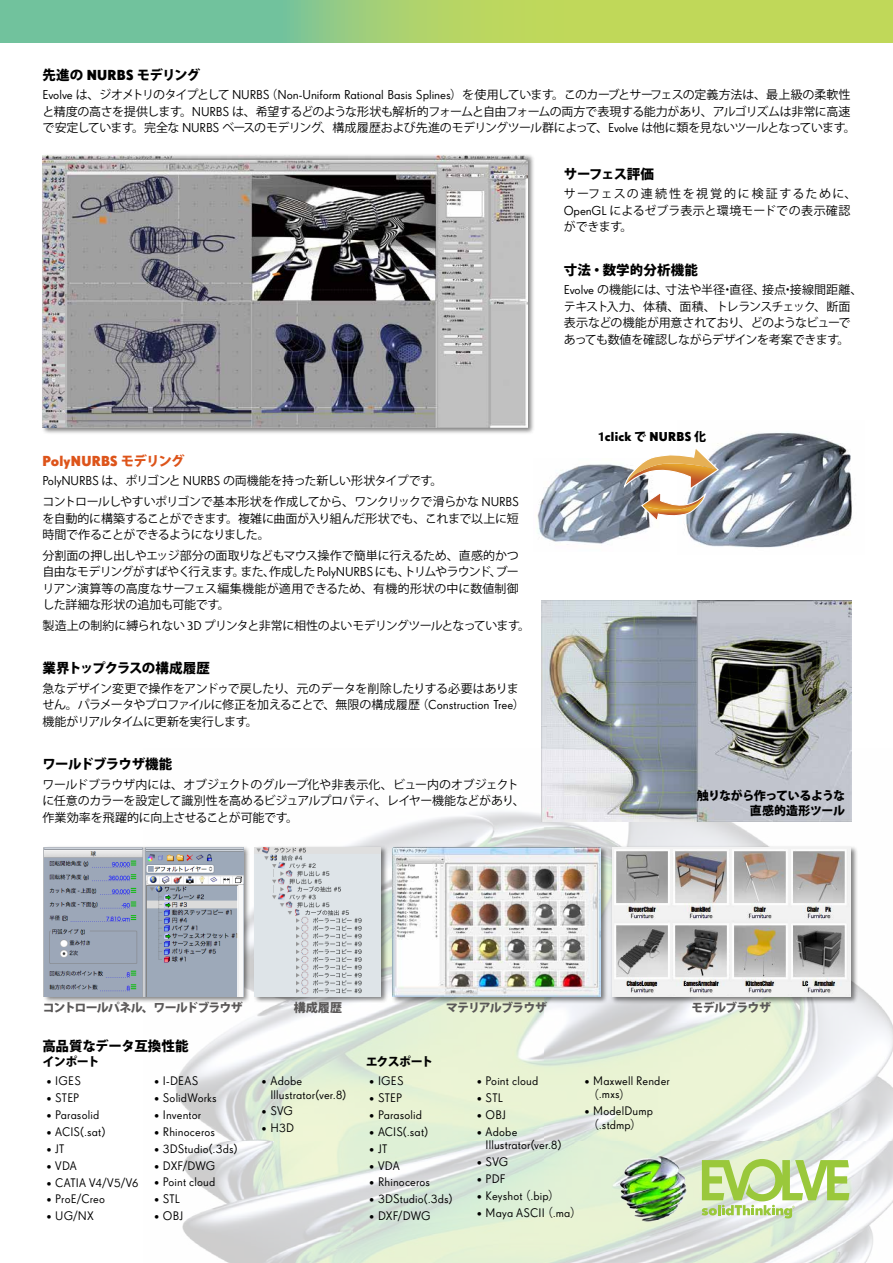
<style>
.page{position:relative;width:893px;height:1263px;background:#fff}
.page>*{position:absolute;margin:0;border:0;box-sizing:border-box;transform-origin:0 0}
.t1{font:700 14.1px "Super Grotesk Pro";letter-spacing:.015em;color:#dd541a}
.t2{font:800 13.5px "Koz Go Pro";letter-spacing:-.045em;color:#000}
.t3{font:800 13.5px "Koz Go Pro";letter-spacing:-.055em;color:#000}
.t4{font:800 13.5px "Koz Go Pro";letter-spacing:-.06em;color:#000}
.t5{font:800 13.5px "Koz Go Pro";letter-spacing:-.025em;color:#000}
.t6{font:800 13.5px "Koz Go Pro";letter-spacing:.01em;color:#000}
.t7{font:700 12.45px "Super Grotesk Pro";letter-spacing:.02em;color:#000}
.t8{font:12px/16.5px "Koz Go Pro";letter-spacing:-.03em;color:#000}
.t9{font:12px/13.5px "Super Grotesk Pro";letter-spacing:.01em;color:#000}
.t10{font:12px/16.5px "Koz Go Pro";letter-spacing:.045em;color:#000}
.t11{font:800 12px "Koz Go Pro";letter-spacing:-.07em;color:#595757}
.t12{font:800 12px/15px "Koz Go Pro";letter-spacing:-.045em;color:#000;text-align:right}
.s1{font-family:"Super Grotesk Pro";font-weight:700;font-size:14.1px}
.s2{font-family:"Super Grotesk Pro";font-size:12.45px}
.s3{font-family:"Koz Go Pro";font-weight:800;font-size:13.5px}
.s4{font-family:"Dax";font-size:12.45px}
.s5{font-family:"Dax"}
.s6{font-family:"Koz Go Pro";font-weight:800;font-size:12px}
.s7{font-family:"Koz Go Pro"}
</style>
<div class="page">
<svg style="left:0;top:0;width:893px;height:43px;background:#9fce76"></svg>
<img style="left:175px;top:748px;width:718px;height:515px">
<div style="left:41px;top:153px;width:494px;height:282px;background:#000;opacity:.5"></div>
<img style="left:43px;top:155px;width:485px;height:272px">
<div style="left:253px;top:846px;width:135px;height:157px;background:#000;opacity:.5"></div>
<img style="left:255px;top:847px;width:126px;height:149px">
<div style="left:611px;top:846px;width:247px;height:158px;background:#000;opacity:.5"></div>
<img style="left:612px;top:847px;width:238px;height:149px">
<div style="left:391px;top:846px;width:217px;height:158px;background:#000;opacity:.5"></div>
<img style="left:393px;top:847px;width:207px;height:149px">
<div style="left:43px;top:846px;width:208px;height:157px;background:#000;opacity:.5"></div>
<img style="left:44px;top:847px;width:199px;height:149px">
<img style="left:537px;top:464px;width:86px;height:81px">
<img style="left:717px;top:432px;width:135px;height:116px">
<img style="left:542px;top:601px;width:309px;height:221px">
<svg style="left:623px;top:445px;width:97px;height:103px"></svg>
<img style="left:617px;top:1155px;width:73px;height:68px">
<svg style="left:702px;top:1159px;width:147px;height:59px;background:#c4dd97"></svg>
<p class="t3" style="left:43px;top:66px;width:159px">先進の <span class="s1">NURBS</span> モデリング</p>
<p class="t8" style="left:42px;top:87px;width:815px"><span class="s2">Evolve</span> は、ジオメトリのタイプとして <span class="s2">NURBS</span>（<span class="s2">Non-Uniform Rational Basis Splines</span>）を使用しています。このカーブとサーフェスの定義方法は、最上級の柔軟性と精度の高さを提供します。<span class="s2">NURBS</span> は、希望するどのような形状も解析的フォームと自由フォームの両方で表現する能力があり、アルゴリズムは非常に高速で安定しています。完全な <span class="s2">NURBS</span> ベースのモデリング、構成履歴および先進のモデリングツール群によって、<span class="s2">Evolve</span> は他に類を見ないツールとなっています。</p>
<p class="t2" style="left:564px;top:165px;width:92px">サーフェス評価</p>
<p class="t10" style="left:564px;top:186px;width:294px">サーフェスの連続性を視覚的に検証するために、<br><span class="s2">OpenGL</span> によるゼブラ表示と環境モードでの表示確認ができます。</p>
<p class="t6" style="left:564px;top:261px;width:136px">寸法・数学的分析機能</p>
<p class="t8" style="left:564px;top:282px;width:300px"><span class="s2">Evolve</span> の機能には、寸法や半径・直径、接点・接線間距離、テキスト入力、体積、面積、トレランスチェック、断面表示などの機能が用意されており、どのようなビューであっても数値を確認しながらデザインを考案できます。</p>
<p class="t1" style="left:43px;top:452px;width:144px">PolyNURBS <span class="s3">モデリング</span></p>
<p class="t8" style="left:42px;top:471px;width:478px;line-height:20.7px"><span class="s2">PolyNURBS</span> は、ポリゴンと <span class="s2">NURBS</span> の両機能を持った新しい形状タイプです。<br>コントロールしやすいポリゴンで基本形状を作成してから、ワンクリックで滑らかな <span class="s2">NURBS</span></p>
<p class="t8" style="left:43px;top:510px;width:478px">を自動的に構築することができます。複雑に曲面が入り組んだ形状でも、これまで以上に短時間で作ることができるようになりました。</p>
<p class="t8" style="left:43px;top:547px;width:478px;text-align:justify">分割面の押し出しやエッジ部分の面取りなどもマウス操作で簡単に行えるため、直感的かつ自由なモデリングがすばやく行えます。また、作成した <span class="s2">PolyNURBS</span> にも、トリムやラウンド、ブーリアン演算等の高度なサーフェス編集機能が適用できるため、有機的形状の中に数値制御した詳細な形状の追加も可能です。</p>
<p class="t8" style="left:43px;top:618px;width:489px">製造上の制約に縛られない <span class="s4">3</span><span class="s2">D</span> プリンタと非常に相性のよいモデリングツールとなっています。</p>
<p class="t4" style="left:43px;top:660px;width:169px">業界トップクラスの構成履歴</p>
<p class="t8" style="left:43px;top:680px;width:484px">急なデザイン変更で操作をアンドゥで戻したり、元のデータを削除したりする必要はありません。パラメータやプロファイルに修正を加えることで、無限の構成履歴（<span class="s2">Construction Tree</span>）機能がリアルタイムに更新を実行します。</p>
<p class="t2" style="left:43px;top:755px;width:131px">ワールドブラウザ機能</p>
<p class="t8" style="left:43px;top:776px;width:484px">ワールドブラウザ内には、オブジェクトのグループ化や非表示化、ビュー内のオブジェクトに任意のカラーを設定して識別性を高めるビジュアルプロパティ、レイヤー機能などがあり、作業効率を飛躍的に向上させることが可能です。</p>
<p class="t7" style="left:598px;top:429px;width:110px"><span class="s5">1</span>click <span class="s6">で</span> NURBS <span class="s6">化</span></p>
<p class="t12" style="left:697px;top:788px;width:150px">触りながら作っているような直感的造形ツール</p>
<p class="t11" style="left:43px;top:999px;width:202px">コントロールパネル、ワールドブラウザ</p>
<p class="t11" style="left:294px;top:999px;width:50px">構成履歴</p>
<p class="t11" style="left:446px;top:999px;width:102px">マテリアルブラウザ</p>
<p class="t11" style="left:691px;top:999px;width:81px">モデルブラウザ</p>
<p class="t5" style="left:43px;top:1037px;width:148px">高品質なデータ互換性能</p>
<p class="t12" style="left:43px;top:1055px;width:58px">インポート</p>
<p class="t12" style="left:366px;top:1055px;width:69px">エクスポート</p>
<p class="t9" style="left:47px;top:1074px;width:35px">• IGES</p>
<p class="t9" style="left:47px;top:1091px;width:34px">• STEP</p>
<p class="t9" style="left:47px;top:1108px;width:54px">• Parasolid</p>
<p class="t9" style="left:47px;top:1125px;width:60px">• ACIS(.sat)</p>
<p class="t9" style="left:47px;top:1142px;width:19px">• JT</p>
<p class="t9" style="left:47px;top:1159px;width:32px">• VDA</p>
<p class="t9" style="left:47px;top:1175px;width:93px">• CATIA V4/V5/V6</p>
<p class="t9" style="left:47px;top:1192px;width:60px">• ProE/Creo</p>
<p class="t9" style="left:47px;top:1209px;width:48px">• UG/NX</p>
<p class="t9" style="left:154px;top:1074px;width:45px">• I-DEAS</p>
<p class="t9" style="left:154px;top:1091px;width:64px">• SolidWorks</p>
<p class="t9" style="left:154px;top:1108px;width:48px">• Inventor</p>
<p class="t9" style="left:154px;top:1125px;width:62px">• Rhinoceros</p>
<p class="t9" style="left:154px;top:1142px;width:85px">• 3DStudio(.3ds)</p>
<p class="t9" style="left:154px;top:1159px;width:63px">• DXF/DWG</p>
<p class="t9" style="left:154px;top:1175px;width:63px">• Point cloud</p>
<p class="t9" style="left:154px;top:1192px;width:27px">• STL</p>
<p class="t9" style="left:154px;top:1209px;width:30px">• OBJ</p>
<p class="t9" style="left:270px;top:1074px;width:77px;text-indent:-9px">• Adobe<br>Illustrator(ver.8)</p>
<p class="t9" style="left:262px;top:1104px;width:33px">• SVG</p>
<p class="t9" style="left:262px;top:1121px;width:34px">• H3D</p>
<p class="t9" style="left:370px;top:1074px;width:35px">• IGES</p>
<p class="t9" style="left:370px;top:1091px;width:34px">• STEP</p>
<p class="t9" style="left:370px;top:1108px;width:54px">• Parasolid</p>
<p class="t9" style="left:370px;top:1125px;width:60px">• ACIS(.sat)</p>
<p class="t9" style="left:370px;top:1142px;width:19px">• JT</p>
<p class="t9" style="left:370px;top:1158px;width:32px">• VDA</p>
<p class="t9" style="left:370px;top:1175px;width:62px">• Rhinoceros</p>
<p class="t9" style="left:370px;top:1192px;width:85px">• 3DStudio(.3ds)</p>
<p class="t9" style="left:370px;top:1209px;width:63px">• DXF/DWG</p>
<p class="t9" style="left:477px;top:1074px;width:63px">• Point cloud</p>
<p class="t9" style="left:477px;top:1091px;width:27px">• STL</p>
<p class="t9" style="left:477px;top:1108px;width:30px">• OBJ</p>
<p class="t9" style="left:486px;top:1125px;width:77px;text-indent:-9px">• Adobe<br>Illustrator(ver.8)</p>
<p class="t9" style="left:477px;top:1155px;width:33px">• SVG</p>
<p class="t9" style="left:477px;top:1172px;width:30px">• PDF</p>
<p class="t9" style="left:477px;top:1189px;width:85px">• Keyshot<span class="s7">（</span>.bip<span class="s7">）</span></p>
<p class="t9" style="left:477px;top:1206px;width:106px">• Maya ASCII<span class="s7">（</span>.ma<span class="s7">）</span></p>
<p class="t9" style="left:585px;top:1074px;width:87px">• Maxwell Render<span class="s7">（</span>.mxs<span class="s7">）</span></p>
<p class="t9" style="left:585px;top:1104px;width:70px">• ModelDump<span class="s7">（</span>.stdmp<span class="s7">）</span></p>
</div>
